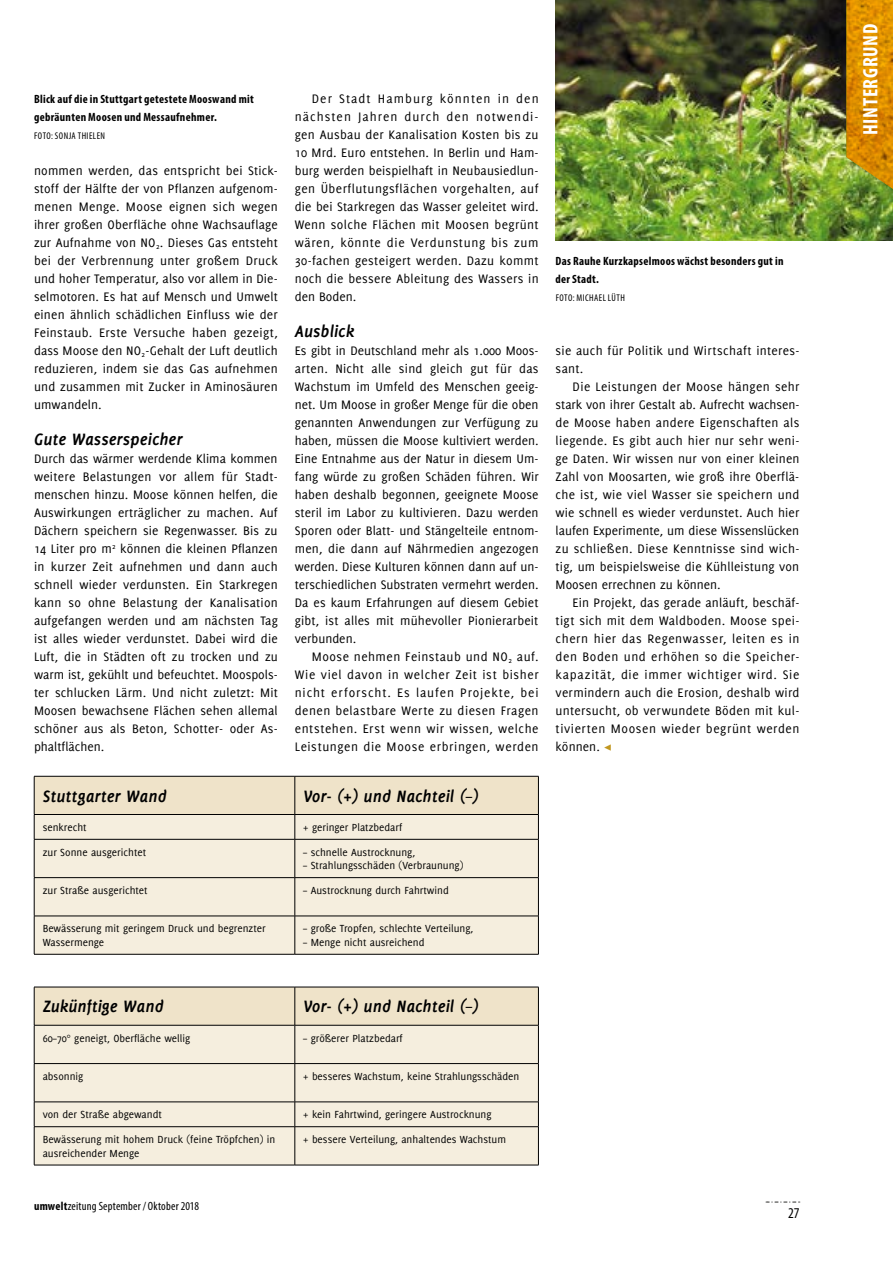
<style>
.page{position:relative;width:893px;height:1263px;background:#fff}
.page>*{position:absolute;margin:0;border:0;box-sizing:border-box;transform-origin:0 0}
.t1{font:700 condensed 21px "Myriad Pro";letter-spacing:.03em;color:#fff}
.t2{font:italic 700 18px "Delicious";color:#000}
.t3{font:condensed 15px "Myriad Pro";color:#000}
.t4{font:13.5px/18px "Delicious";letter-spacing:.015em;color:#000;text-align:justify}
.t5{font:700 condensed 12px/18px "Myriad Pro";letter-spacing:.025em;color:#000}
.t6{font:condensed 12px "Myriad Pro";letter-spacing:.015em;color:#000}
.t7{font:11.25px/13.5px "Delicious";color:#000}
.t8{font:condensed 9.75px "Myriad Pro";letter-spacing:.045em;color:#000}
.s1{font-family:"Minion Pro";color:#c19720}
.s2{font-weight:700}
</style>
<div class="page">
<svg style="left:766px;top:1201px;width:34px;height:2px"></svg>
<img style="left:556px;top:0;width:337px;height:241px">
<div style="left:35px;top:840px;width:503px;height:114px;background:#f5eede"></div>
<svg style="left:34px;top:776px;width:505px;height:63px;background:#e8dec9"></svg>
<hr style="left:34px;top:839px;width:261px;height:1px;background:#000">
<hr style="left:34px;top:839px;width:1px;height:38px;background:#000">
<hr style="left:295px;top:839px;width:244px;height:1px;background:#000">
<hr style="left:295px;top:839px;width:1px;height:38px;background:#000">
<hr style="left:538px;top:839px;width:1px;height:38px;background:#000">
<hr style="left:34px;top:877px;width:261px;height:1px;background:#000">
<hr style="left:34px;top:878px;width:1px;height:38px;background:#000">
<hr style="left:295px;top:877px;width:244px;height:1px;background:#000">
<hr style="left:295px;top:878px;width:1px;height:38px;background:#000">
<hr style="left:538px;top:878px;width:1px;height:38px;background:#000">
<hr style="left:34px;top:916px;width:261px;height:1px;background:#000">
<hr style="left:34px;top:916px;width:1px;height:38px;background:#000">
<hr style="left:295px;top:916px;width:244px;height:1px;background:#000">
<hr style="left:295px;top:916px;width:1px;height:38px;background:#000">
<hr style="left:538px;top:916px;width:1px;height:38px;background:#000">
<hr style="left:34px;top:954px;width:261px;height:1px;background:#000">
<hr style="left:295px;top:954px;width:244px;height:1px;background:#000">
<div style="left:35px;top:988px;width:503px;height:37px;background:#efe3c9"></div>
<div style="left:35px;top:1026px;width:503px;height:37px;background:#f5eede"></div>
<div style="left:35px;top:1064px;width:503px;height:101px;background:#f5eede"></div>
<hr style="left:34px;top:987px;width:261px;height:1px;background:#000">
<hr style="left:34px;top:987px;width:1px;height:38px;background:#000">
<hr style="left:295px;top:987px;width:244px;height:1px;background:#000">
<hr style="left:295px;top:987px;width:1px;height:38px;background:#000">
<hr style="left:538px;top:987px;width:1px;height:38px;background:#000">
<hr style="left:34px;top:1025px;width:261px;height:1px;background:#000">
<hr style="left:34px;top:1025px;width:1px;height:38px;background:#000">
<hr style="left:295px;top:1025px;width:244px;height:1px;background:#000">
<hr style="left:295px;top:1025px;width:1px;height:38px;background:#000">
<hr style="left:538px;top:1025px;width:1px;height:38px;background:#000">
<hr style="left:34px;top:1063px;width:261px;height:1px;background:#000">
<hr style="left:34px;top:1064px;width:1px;height:38px;background:#000">
<hr style="left:295px;top:1063px;width:244px;height:1px;background:#000">
<hr style="left:295px;top:1064px;width:1px;height:38px;background:#000">
<hr style="left:538px;top:1064px;width:1px;height:38px;background:#000">
<hr style="left:34px;top:1101px;width:261px;height:1px;background:#000">
<svg style="left:34px;top:1102px;width:1px;height:24px"></svg>
<hr style="left:295px;top:1101px;width:244px;height:1px;background:#000">
<svg style="left:295px;top:1102px;width:1px;height:24px"></svg>
<svg style="left:538px;top:1102px;width:1px;height:24px"></svg>
<hr style="left:34px;top:1126px;width:261px;height:1px;background:#000">
<hr style="left:34px;top:1127px;width:1px;height:38px;background:#000">
<hr style="left:295px;top:1126px;width:244px;height:1px;background:#000">
<hr style="left:295px;top:1127px;width:1px;height:38px;background:#000">
<hr style="left:538px;top:1127px;width:1px;height:38px;background:#000">
<hr style="left:34px;top:1165px;width:261px;height:1px;background:#000">
<hr style="left:295px;top:1165px;width:244px;height:1px;background:#000">
<img style="left:846px;top:0;width:47px;height:198px">
<p class="t5" style="left:34px;top:90px;width:221px">Blick auf die in Stuttgart getestete Mooswand mit gebräunten Moosen und Messaufnehmer.</p>
<p class="t8" style="left:34px;top:130px;width:72px">FOTO: SONJA THIELEN</p>
<p class="t4" style="left:34px;top:161px;width:245px">nommen werden, das entspricht bei Stick&shy;stoff der Hälfte der von Pflanzen aufgenom&shy;menen Menge. Moose eignen sich wegen ihrer großen Oberfläche ohne Wachsauflage zur Aufnahme von NO<sub>2</sub>. Dieses Gas entsteht bei der Verbrennung unter großem Druck und hoher Temperatur, also vor allem in Die&shy;selmotoren. Es hat auf Mensch und Umwelt einen ähnlich schädlichen Einfluss wie der Feinstaub. Erste Versuche haben gezeigt, dass Moose den NO<sub>2</sub>-Gehalt der Luft deutlich reduzieren, indem sie das Gas aufnehmen und zusammen mit Zucker in Aminosäuren umwandeln.</p>
<h2 class="t2" style="left:34px;top:429px;width:150px">Gute Wasserspeicher</h2>
<p class="t4" style="left:34px;top:449px;width:245px">Durch das wärmer werdende Klima kommen weitere Belastungen vor allem für Stadt&shy;menschen hinzu. Moose können helfen, die Auswirkungen erträglicher zu machen. Auf Dächern speichern sie Regenwasser. Bis zu 14 Liter pro m<sup>2</sup> können die kleinen Pflanzen in kurzer Zeit aufnehmen und dann auch schnell wieder verdunsten. Ein Starkregen kann so ohne Belastung der Kanalisation aufgefangen werden und am nächsten Tag ist alles wieder verdunstet. Dabei wird die Luft, die in Städten oft zu trocken und zu warm ist, gekühlt und befeuchtet. Moospols&shy;ter schlucken Lärm. Und nicht zuletzt: Mit Moosen bewachsene Flächen sehen allemal schöner aus als Beton, Schotter- oder As&shy;phaltflächen.</p>
<p class="t4" style="left:295px;top:89px;width:245px;text-indent:17px">Der Stadt Hamburg könnten in den nächsten Jahren durch den notwendi&shy;gen Ausbau der Kanalisation Kosten bis zu 10 Mrd. Euro entstehen. In Berlin und Ham&shy;burg werden beispielhaft in Neubausiedlun&shy;gen Überflutungsflächen vorgehalten, auf die bei Starkregen das Wasser geleitet wird.<br>Wenn solche Flächen mit Moosen begrünt wären, könnte die Verdunstung bis zum 30-fachen gesteigert werden. Dazu kommt noch die bessere Ableitung des Wassers in den Boden.</p>
<h2 class="t2" style="left:295px;top:321px;width:61px">Ausblick</h2>
<p class="t4" style="left:295px;top:341px;width:245px">Es gibt in Deutschland mehr als 1.000 Moos&shy;arten. Nicht alle sind gleich gut für das Wachstum im Umfeld des Menschen geeig&shy;net. Um Moose in großer Menge für die oben genannten Anwendungen zur Verfügung zu haben, müssen die Moose kultiviert werden.<br>Eine Entnahme aus der Natur in diesem Um&shy;fang würde zu großen Schäden führen. Wir haben deshalb begonnen, geeignete Moose steril im Labor zu kultivieren. Dazu werden Sporen oder Blatt- und Stängelteile entnom&shy;men, die dann auf Nährmedien angezogen werden. Diese Kulturen können dann auf un&shy;terschiedlichen Substraten vermehrt werden.<br>Da es kaum Erfahrungen auf diesem Gebiet gibt, ist alles mit mühevoller Pionierarbeit verbunden.</p>
<p class="t4" style="left:295px;top:647px;width:245px;text-indent:17px">Moose nehmen Feinstaub und NO<sub>2</sub> auf.<br>Wie viel davon in welcher Zeit ist bisher nicht erforscht. Es laufen Projekte, bei denen belastbare Werte zu diesen Fragen entstehen. Erst wenn wir wissen, welche Leistungen die Moose erbringen, werden</p>
<h2 class="t2" style="left:43px;top:786px;width:126px">Stuttgarter Wand</h2>
<h2 class="t2" style="left:303px;top:786px;width:177px">Vor- (+) und Nachteil (–)</h2>
<p class="t7" style="left:43px;top:820px;width:45px">senkrecht</p>
<p class="t7" style="left:303px;top:820px;width:100px">+ geringer Platzbedarf</p>
<p class="t7" style="left:43px;top:845px;width:105px">zur Sonne ausgerichtet</p>
<p class="t7" style="left:303px;top:845px;width:113px">– schnelle Austrocknung,</p>
<p class="t7" style="left:303px;top:858px;width:162px">– Strahlungsschäden (Verbraunung)</p>
<p class="t7" style="left:43px;top:883px;width:107px">zur Straße ausgerichtet</p>
<p class="t7" style="left:303px;top:883px;width:147px">– Austrocknung durch Fahrtwind</p>
<p class="t7" style="left:43px;top:922px;width:224px">Bewässerung mit geringem Druck und begrenzter<br>Wassermenge</p>
<p class="t7" style="left:303px;top:922px;width:172px">– große Tropfen, schlechte Verteilung,</p>
<p class="t7" style="left:303px;top:935px;width:123px">– Menge nicht ausreichend</p>
<p class="t5" style="left:556px;top:252px;width:230px">Das Rauhe Kurzkapselmoos wächst besonders gut in der Stadt.</p>
<p class="t8" style="left:556px;top:292px;width:71px">FOTO: MICHAEL LÜTH</p>
<p class="t4" style="left:556px;top:341px;width:245px">sie auch für Politik und Wirtschaft interes&shy;sant.</p>
<p class="t4" style="left:556px;top:377px;width:245px;text-indent:17px">Die Leistungen der Moose hängen sehr stark von ihrer Gestalt ab. Aufrecht wachsen&shy;de Moose haben andere Eigenschaften als liegende. Es gibt auch hier nur sehr weni&shy;ge Daten. Wir wissen nur von einer kleinen Zahl von Moosarten, wie groß ihre Oberflä&shy;che ist, wie viel Wasser sie speichern und wie schnell es wieder verdunstet. Auch hier laufen Experimente, um diese Wissenslücken zu schließen. Diese Kenntnisse sind wich&shy;tig, um beispielsweise die Kühlleistung von Moosen errechnen zu können.</p>
<p class="t4" style="left:556px;top:593px;width:245px;text-indent:17px">Ein Projekt, das gerade anläuft, beschäf&shy;tigt sich mit dem Waldboden. Moose spei&shy;chern hier das Regenwasser, leiten es in den Boden und erhöhen so die Speicher&shy;kapazität, die immer wichtiger wird. Sie vermindern auch die Erosion, deshalb wird untersucht, ob verwundete Böden mit kul&shy;tivierten Moosen wieder begrünt werden können. <span class="s1">◀</span></p>
<h2 class="t2" style="left:43px;top:996px;width:122px">Zukünftige Wand</h2>
<h2 class="t2" style="left:303px;top:996px;width:177px">Vor- (+) und Nachteil (–)</h2>
<p class="t7" style="left:43px;top:1031px;width:149px">60–70° geneigt, Oberfläche wellig</p>
<p class="t7" style="left:303px;top:1031px;width:101px">– größerer Platzbedarf</p>
<p class="t7" style="left:43px;top:1069px;width:42px">absonnig</p>
<p class="t7" style="left:303px;top:1069px;width:218px">+ besseres Wachstum, keine Strahlungsschäden</p>
<p class="t7" style="left:43px;top:1107px;width:121px">von der Straße abgewandt</p>
<p class="t7" style="left:303px;top:1107px;width:190px">+ kein Fahrtwind, geringere Austrocknung</p>
<p class="t7" style="left:43px;top:1132px;width:234px">Bewässerung mit hohem Druck (feine Tröpfchen) in ausreichender Menge</p>
<p class="t7" style="left:303px;top:1132px;width:204px">+ bessere Verteilung, anhaltendes Wachstum</p>
<p class="t6" style="left:34px;top:1199px;width:167px"><span class="s2">umwelt</span>ZEITUNG SEPTEMBER / OKTOBER 2018</p>
<p class="t3" style="left:788px;top:1204px;width:13px">27</p>
<h1 class="t1" style="left:857px;top:135px;width:111px;rotate:-90deg">Hintergrund</h1>
</div>
